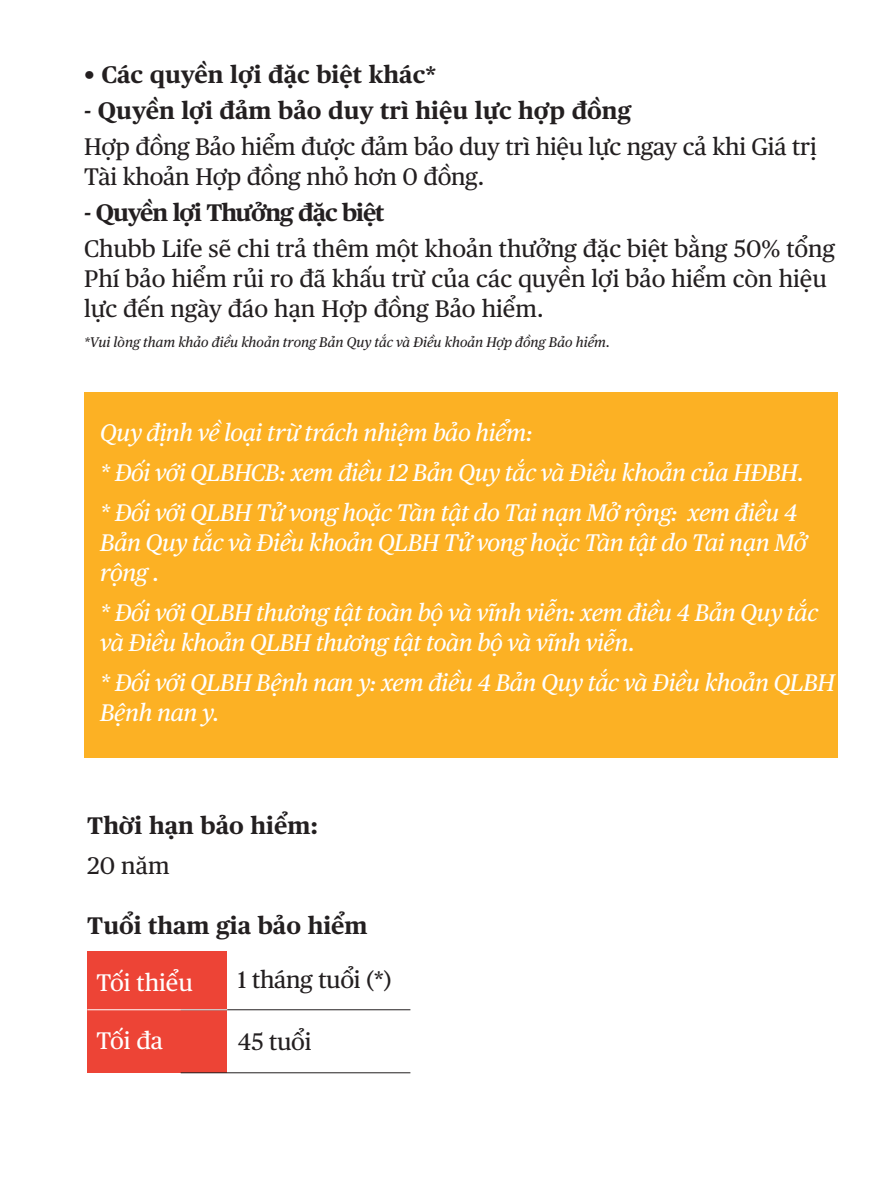
<style>
.page{position:relative;width:893px;height:1191px;background:#fff}
.page>*{position:absolute;margin:0;border:0;box-sizing:border-box;transform-origin:0 0}
.t1{font:italic 24px/30px "Chubb Publico Text VN";letter-spacing:-.02em;color:#fff}
.t2{font:24px/30px "Chubb Publico Text VN";color:#231f20}
.t3{font:700 24px "Chubb Publico Text VN";color:#231f20}
.t4{font:700 24px "Chubb Publico Text VN";letter-spacing:-.045em;color:#231f20}
.t5{font:24px "Chubb Publico Text VN";color:#fff}
.t6{font:italic 14px "Chubb Publico Text VN";color:#231f20}
</style>
<div class="page">
<div style="left:84px;top:392px;width:753px;height:365px;background:#fcb124"></div>
<div style="left:87px;top:951px;width:140px;height:121px;background:#ed4436"></div>
<hr style="left:181px;top:1009px;width:229px;height:1px;background:#231f20">
<hr style="left:181px;top:1072px;width:229px;height:1px;background:#231f20">
<hr style="left:87px;top:1009px;width:140px;height:1px;background:#fff">
<p class="t3" style="left:84px;top:56px;width:353px">• Các quyền lợi đặc biệt khác*</p>
<p class="t3" style="left:84px;top:92px;width:548px">- Quyền lợi đảm bảo duy trì hiệu lực hợp đồng</p>
<p class="t2" style="left:84px;top:130px;width:734px">Hợp đồng Bảo hiểm được đảm bảo duy trì hiệu lực ngay cả khi Giá trị<br>Tài khoản Hợp đồng nhỏ hơn 0 đồng.</p>
<p class="t4" style="left:84px;top:194px;width:302px">- Quyền lợi Thưởng đặc biệt</p>
<p class="t2" style="left:84px;top:232px;width:752px">Chubb Life sẽ chi trả thêm một khoản thưởng đặc biệt bằng 50% tổng<br>Phí bảo hiểm rủi ro đã khấu trừ của các quyền lợi bảo hiểm còn hiệu lực đến ngày đáo hạn Hợp đồng Bảo hiểm.</p>
<p class="t6" style="left:84px;top:331px;width:527px">*Vui lòng tham khảo điều khoản trong Bản Quy tắc và Điều khoản Hợp đồng Bảo hiểm.</p>
<p class="t1" style="left:100px;top:411px;width:705px;line-height:40px">Quy định về loại trừ trách nhiệm bảo hiểm:<br>* Đối với QLBHCB: xem điều 12 Bản Quy tắc và Điều khoản của HĐBH. * Đối với QLBH Tử vong hoặc Tàn tật do Tai nạn Mở rộng: xem điều 4</p>
<p class="t1" style="left:100px;top:526px;width:708px">Bản Quy tắc và Điều khoản QLBH Tử vong hoặc Tàn tật do Tai nạn Mở rộng .</p>
<p class="t1" style="left:100px;top:596px;width:719px">* Đối với QLBH thương tật toàn bộ và vĩnh viễn: xem điều 4 Bản Quy tắc và Điều khoản QLBH thương tật toàn bộ và vĩnh viễn.</p>
<p class="t1" style="left:100px;top:666px;width:736px">* Đối với QLBH Bệnh nan y: xem điều 4 Bản Quy tắc và Điều khoản QLBH<br>Bệnh nan y.</p>
<p class="t3" style="left:87px;top:807px;width:232px">Thời hạn bảo hiểm:</p>
<p class="t2" style="left:87px;top:849px;width:84px">20 năm</p>
<p class="t3" style="left:87px;top:907px;width:282px">Tuổi tham gia bảo hiểm</p>
<p class="t5" style="left:96px;top:964px;width:98px">Tối thiểu</p>
<p class="t5" style="left:96px;top:1023px;width:68px">Tối đa</p>
<p class="t2" style="left:238px;top:963px;width:155px">1 tháng tuổi (*)</p>
<p class="t2" style="left:238px;top:1025px;width:75px">45 tuổi</p>
</div>
